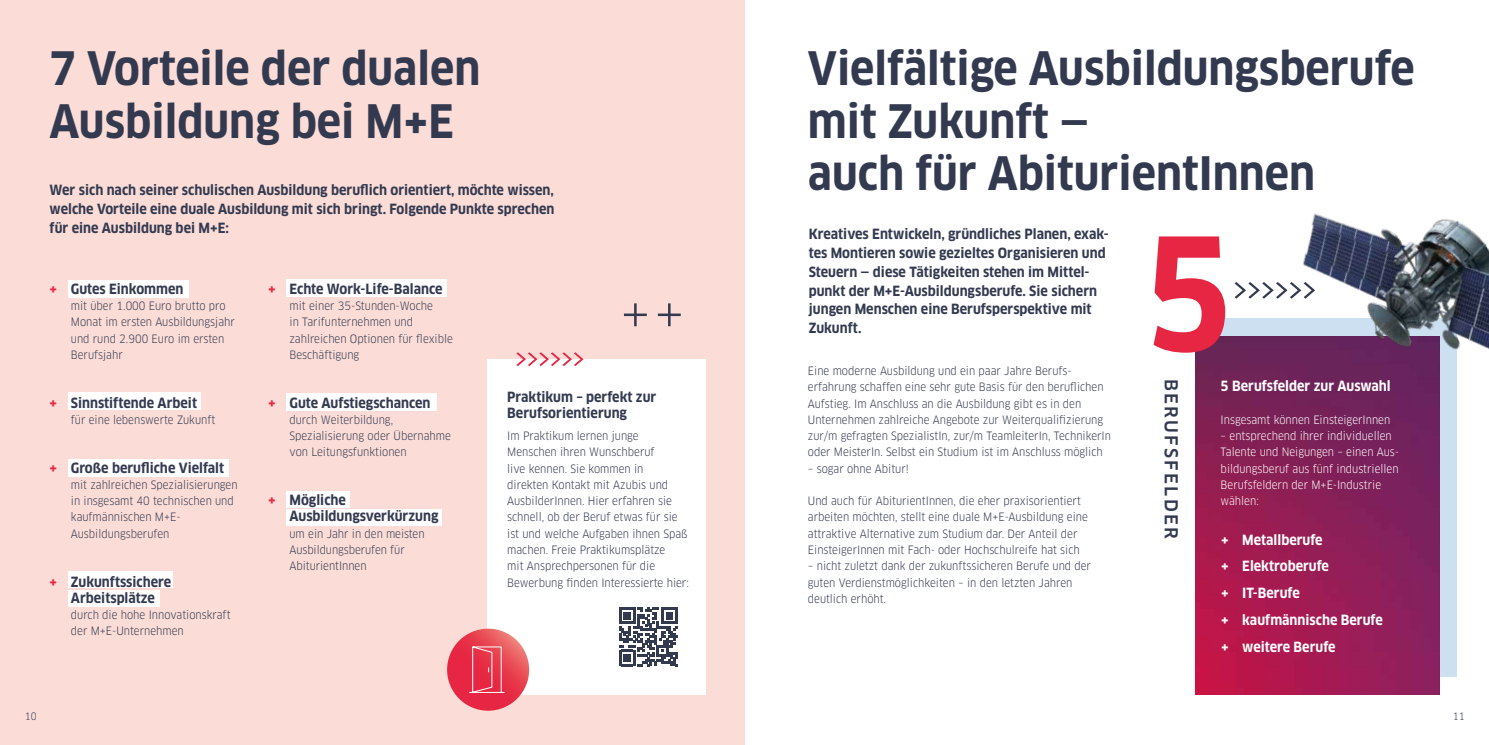
<style>
.page{position:relative;width:1489px;height:745px;background:#fff}
.page>*{position:absolute;margin:0;border:0;box-sizing:border-box;transform-origin:0 0}
.t1{font:700 153px "Clan OT Narr";color:#e62642}
.t2{font:700 45px/52.5px "Clan OT Narr";color:#333a50}
.t3{font:500 17.5px "Clan OT";letter-spacing:.135em;color:#333a50}
.t4{font:700 13.75px/18.8px "Clan OT Narr";color:#333a50}
.t5{font:700 13.75px/26.9px "Clan OT Narr";color:#fff}
.t6{font:11.25px/16.2px "Clan OT Narr";color:#333a50}
.t7{font:11.25px/16.2px "Clan OT Narr";color:#fff}
.t8{font:10px "Clan OT Narr";color:#333a50}
.s1{color:#e62642}
</style>
<div class="page">
<div style="left:0;top:0;width:744px;height:744px;background:#fbdcd7"></div>
<div style="left:68px;top:279px;width:121px;height:18px;background:#fff"></div>
<div style="left:69px;top:392px;width:132px;height:18px;background:#fff"></div>
<div style="left:68px;top:459px;width:160px;height:17px;background:#fff"></div>
<div style="left:69px;top:571px;width:104px;height:17px;background:#fff"></div>
<div style="left:286px;top:509px;width:155px;height:17px;background:#fff"></div>
<div style="left:69px;top:590px;width:91px;height:16px;background:#fff"></div>
<div style="left:287px;top:279px;width:160px;height:18px;background:#fff"></div>
<div style="left:286px;top:393px;width:150px;height:17px;background:#fff"></div>
<div style="left:286px;top:490px;width:63px;height:17px;background:#fff"></div>
<div style="left:1220px;top:318px;width:236px;height:358px;background:#cde0f1"></div>
<div style="left:487px;top:358px;width:218px;height:336px;background:#fff"></div>
<img style="left:1195px;top:336px;width:243px;height:358px">
<svg style="left:1234px;top:282px;width:40px;height:16px"></svg>
<svg style="left:516px;top:352px;width:67px;height:14px"></svg>
<svg style="left:447px;top:628px;width:82px;height:82px;background:#e83f51"></svg>
<hr style="left:668px;top:303px;width:2px;height:23px;background:#333a50">
<hr style="left:658px;top:313px;width:22px;height:3px;background:#333a50">
<hr style="left:634px;top:303px;width:2px;height:23px;background:#333a50">
<hr style="left:624px;top:313px;width:22px;height:3px;background:#333a50">
<svg style="left:468px;top:645px;width:37px;height:48px;background:#e94b5f"></svg>
<svg style="left:619px;top:607px;width:58px;height:58px"></svg>
<img style="left:1274px;top:213px;width:214px;height:284px">
<h2 class="t2" style="left:50px;top:43px;width:432px">7 Vorteile der dualen<br>Ausbildung bei M+E</h2>
<p class="t4" style="left:50px;top:181px;width:506px;text-align:justify">Wer sich nach seiner schulischen Ausbildung beruflich orientiert, möchte wissen, welche Vorteile eine duale Ausbildung mit sich bringt. Folgende Punkte sprechen für eine Ausbildung bei M+E:</p>
<p class="t4" style="left:50px;top:279px;width:135px"><span class="s1">+</span> Gutes Einkommen</p>
<p class="t6" style="left:71px;top:297px;width:165px">mit über 1.000 Euro brutto pro<br>Monat im ersten Ausbildungsjahr und rund 2.900 Euro im ersten<br>Berufsjahr</p>
<p class="t4" style="left:50px;top:393px;width:149px"><span class="s1">+</span> Sinnstiftende Arbeit</p>
<p class="t6" style="left:71px;top:411px;width:146px">für eine lebenswerte Zukunft</p>
<p class="t4" style="left:50px;top:458px;width:176px"><span class="s1">+</span> Große berufliche Vielfalt</p>
<p class="t6" style="left:71px;top:476px;width:168px">mit zahlreichen Spezialisierungen in insgesamt 40 technischen und kaufmännischen M+E-<br>Ausbildungsberufen</p>
<p class="t4" style="left:50px;top:573px;width:123px;line-height:16.2px;text-align:center"><span class="s1">+</span> Zukunftssichere<br>Arbeitsplätze</p>
<p class="t6" style="left:71px;top:606px;width:161px">durch die hohe Innovationskraft der M+E-Unternehmen</p>
<p class="t4" style="left:268px;top:279px;width:176px"><span class="s1">+</span> Echte Work-Life-Balance</p>
<p class="t6" style="left:289px;top:297px;width:165px">mit einer 35-Stunden-Woche<br>in Tarifunternehmen und zahlreichen Optionen für flexible<br>Beschäftigung</p>
<p class="t4" style="left:268px;top:393px;width:164px"><span class="s1">+</span> Gute Aufstiegschancen</p>
<p class="t6" style="left:289px;top:411px;width:163px">durch Weiterbildung,<br>Spezialisierung oder Übernahme von Leitungsfunktionen</p>
<p class="t4" style="left:289px;top:492px;width:150px;line-height:16.2px;text-indent:-21px"><span class="s1">+</span> Mögliche<br>Ausbildungsverkürzung</p>
<p class="t6" style="left:289px;top:525px;width:137px">um ein Jahr in den meisten<br>Ausbildungsberufen für<br>AbiturientInnen</p>
<p class="t4" style="left:507px;top:389px;width:151px;line-height:16.2px">Praktikum – perfekt zur<br>Berufsorientierung</p>
<p class="t6" style="left:507px;top:427px;width:183px">Im Praktikum lernen junge<br>Menschen ihren Wunschberuf<br>live kennen. Sie kommen in<br>direkten Kontakt mit Azubis und<br>AusbilderInnen. Hier erfahren sie schnell, ob der Beruf etwas für sie ist und welche Aufgaben ihnen Spaß machen. Freie Praktikumsplätze<br>mit Ansprechpersonen für die<br>Bewerbung finden Interessierte hier:</p>
<p class="t8" style="left:25px;top:710px;width:13px">10</p>
<h2 class="t2" style="left:807px;top:43px;width:608px">Vielfältige Ausbildungsberufe mit Zukunft —<br>auch für AbiturientInnen</h2>
<p class="t4" style="left:808px;top:225px;width:301px">Kreatives Entwickeln, gründliches Planen, exak&shy;tes Montieren sowie gezieltes Organisieren und Steuern — diese Tätigkeiten stehen im Mittel&shy;punkt der M+E-Ausbildungsberufe. Sie sichern jungen Menschen eine Berufsperspektive mit Zukunft.</p>
<p class="t6" style="left:807px;top:362px;width:305px">Eine moderne Ausbildung und ein paar Jahre Berufs&shy;erfahrung schaffen eine sehr gute Basis für den beruflichen Aufstieg. Im Anschluss an die Ausbildung gibt es in den Unternehmen zahlreiche Angebote zur Weiterqualifizierung zur/m gefragten SpezialistIn, zur/m TeamleiterIn, TechnikerIn oder MeisterIn. Selbst ein Studium ist im Anschluss möglich</p>
<p class="t6" style="left:807px;top:460px;width:102px">– sogar ohne Abitur!</p>
<p class="t6" style="left:807px;top:492px;width:281px">Und auch für AbiturientInnen, die eher praxisorientiert arbeiten möchten, stellt eine duale M+E-Ausbildung eine attraktive Alternative zum Studium dar. Der Anteil der EinsteigerInnen mit Fach- oder Hochschulreife hat sich</p>
<p class="t6" style="left:807px;top:557px;width:285px">– nicht zuletzt dank der zukunftssicheren Berufe und der guten Verdienstmöglichkeiten – in den letzten Jahren deutlich erhöht.</p>
<h1 class="t1" style="left:1142px;top:206px;width:92px">5</h1>
<h3 class="t3" style="left:1181px;top:378px;width:162px;rotate:90deg">BERUFSFELDER</h3>
<p class="t5" style="left:1220px;top:373px;width:172px">5 Berufsfelder zur Auswahl</p>
<p class="t7" style="left:1220px;top:411px;width:171px">Insgesamt können EinsteigerInnen</p>
<p class="t7" style="left:1220px;top:427px;width:180px">– entsprechend ihrer individuellen<br>Talente und Neigungen – einen Aus&shy;bildungsberuf aus fünf industriellen<br>Berufsfeldern der M+E-Industrie wählen:</p>
<p class="t5" style="left:1220px;top:526px;width:163px">+ Metallberufe<br>+ Elektroberufe<br>+ IT-Berufe<br>+ kaufmännische Berufe + weitere Berufe</p>
<p class="t8" style="left:1452px;top:710px;width:13px">11</p>
</div>
